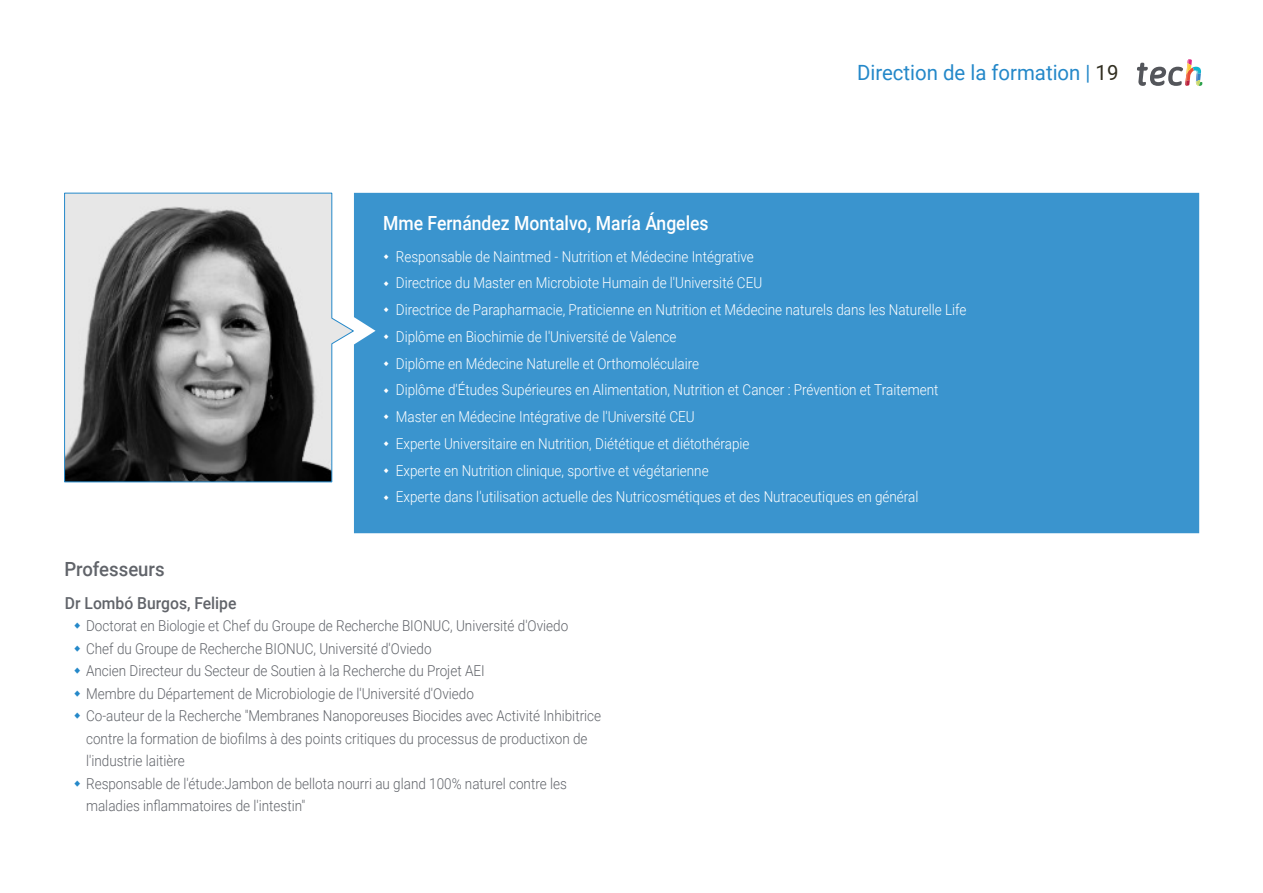
<style>
.page{position:relative;width:1263px;height:893px;background:#fff}
.page>*{position:absolute;margin:0;border:0;box-sizing:border-box;transform-origin:0 0}
.t1{font:21px "Roboto";color:#2488c9}
.t2{font:500 19.5px "Roboto";color:#fff;scale:.9 1}
.t3{font:500 19.5px "Roboto";color:#61646a;scale:.95 1}
.t4{font:500 16.5px "Roboto";color:#61646a;scale:.95 1}
.t5{font:300 15px/26.7px "Roboto";color:#fff;scale:.9 1}
.t6{font:300 15px/22.5px "Roboto";color:#61646a;scale:.9 1}
.s1{color:#312e20}
</style>
<div class="page">
<svg style="left:1137px;top:59px;width:65px;height:27px"></svg>
<div style="left:354px;top:193px;width:845px;height:340px;background:#3a94ce"></div>
<svg style="left:64px;top:193px;width:290px;height:289px"></svg>
<svg style="left:384px;top:254px;width:4px;height:5px"></svg>
<svg style="left:384px;top:281px;width:4px;height:5px"></svg>
<svg style="left:384px;top:307px;width:4px;height:5px"></svg>
<svg style="left:384px;top:334px;width:4px;height:5px"></svg>
<svg style="left:384px;top:361px;width:4px;height:5px"></svg>
<svg style="left:384px;top:388px;width:4px;height:5px"></svg>
<svg style="left:384px;top:414px;width:4px;height:5px"></svg>
<svg style="left:384px;top:441px;width:4px;height:5px"></svg>
<svg style="left:384px;top:468px;width:4px;height:5px"></svg>
<svg style="left:384px;top:495px;width:4px;height:5px"></svg>
<h1 class="t1" style="left:857px;top:58px;width:263px">Direction de la formation | <span class="s1">19</span></h1>
<h2 class="t3" style="left:64px;top:555px;width:107px">Professeurs</h2>
<h2 class="t2" style="left:383px;top:209px;width:363px">Mme Fernández Montalvo, María Ángeles</h2>
<p class="t5" style="left:396px;top:242px;width:635px">Responsable de Naintmed - Nutrition et Médecine Intégrative<br>Directrice du Master en Microbiote Humain de l'Université CEU<br>Directrice de Parapharmacie, Praticienne en Nutrition et Médecine naturels dans les Naturelle Life Diplôme en Biochimie de l'Université de Valence<br>Diplôme en Médecine Naturelle et Orthomoléculaire<br>Diplôme d'Études Supérieures en Alimentation, Nutrition et Cancer : Prévention et Traitement Master en Médecine Intégrative de l'Université CEU<br>Experte Universitaire en Nutrition, Diététique et diétothérapie<br>Experte en Nutrition clinique, sportive et végétarienne<br>Experte dans l'utilisation actuelle des Nutricosmétiques et des Nutraceutiques en général</p>
<p class="t4" style="left:65px;top:591px;width:182px">Dr Lombó Burgos, Felipe</p>
<p class="t6" style="left:86px;top:614px;width:574px">Doctorat en Biologie et Chef du Groupe de Recherche BIONUC, Université d'Oviedo<br>Chef du Groupe de Recherche BIONUC, Université d'Oviedo<br>Ancien Directeur du Secteur de Soutien à la Recherche du Projet AEI<br>Membre du Département de Microbiologie de l'Université d'Oviedo<br>Co-auteur de la Recherche "Membranes Nanoporeuses Biocides avec Activité Inhibitrice contre la formation de biofilms à des points critiques du processus de productixon de l'industrie laitière<br>Responsable de l'étude:Jambon de bellota nourri au gland 100% naturel contre les maladies inflammatoires de l'intestin"</p>
</div>
